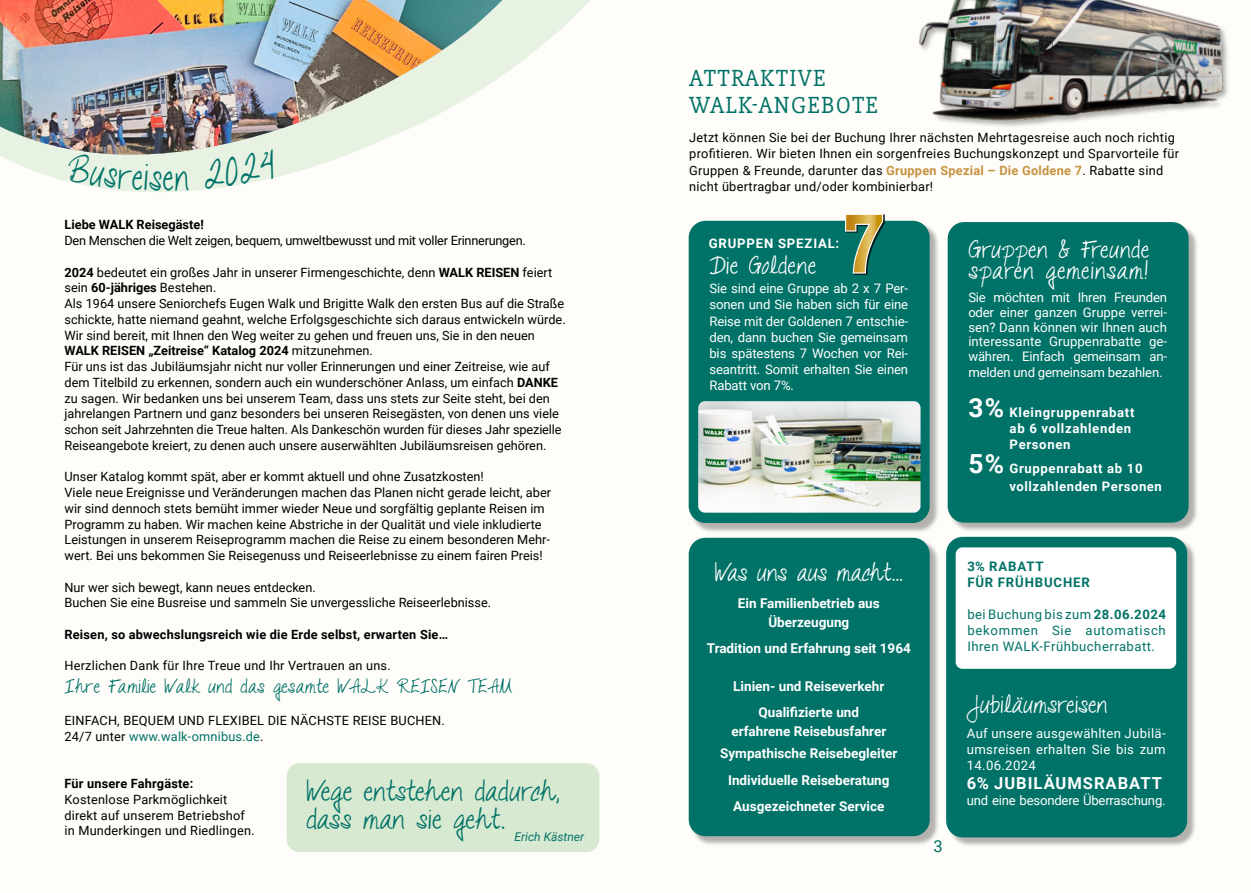
<style>
.page{position:relative;width:1251px;height:893px;background:#fff}
.page>*{position:absolute;margin:0;border:0;box-sizing:border-box;transform-origin:0 0}
.t1{font:27.6px/28px "Talkingtothe Moon";letter-spacing:.01em;color:#007267}
.t2{font:24px/21px "Talkingtothe Moon";letter-spacing:.02em;color:#fff}
.t3{font:24px/27px "Slabo 27 px";letter-spacing:.05em;color:#007267}
.t4{font:24px "Talkingtothe Moon";letter-spacing:-.015em;color:#fff}
.t5{font:18.75px "Talkingtothe Moon";letter-spacing:.015em;color:#007267}
.t6{font:700 16.5px "Roboto";letter-spacing:.06em;color:#fff}
.t7{font:16.5px "Roboto";color:#007267}
.t8{font:700 13.5px/26.2px "Roboto";color:#fff;text-align:center}
.t9{font:13.2px/16px "Roboto";letter-spacing:-.01em;color:#fff;text-align:justify}
.t10{font:700 13.2px/16px "Roboto";letter-spacing:.05em;color:#fff}
.t11{font:13.2px/16px "Roboto";letter-spacing:.035em;color:#007267;text-align:justify}
.t12{font:700 13.2px/16px "Roboto";letter-spacing:.065em;color:#007267}
.t13{font:12.75px/15.8px "Roboto";color:#000}
.t14{font:12.75px/16.5px "Roboto";letter-spacing:.02em;color:#000}
.t15{font:700 12.75px "Roboto";letter-spacing:.015em;color:#000}
.t16{font:12.75px "Roboto";letter-spacing:-.02em;color:#000}
.t17{font:italic 12px "Roboto";color:#007267}
.s1{font-weight:700}
.s2{color:#007267}
.s3{font-weight:700;color:#c69241}
.s4{font-size:26.25px}
</style>
<div class="page">
<div style="left:0;top:0;width:1250px;height:893px;background:#fffdf9"></div>
<div style="left:286px;top:763px;width:313px;height:89px;background:#d8e9d1;border-radius:13px"></div>
<svg style="left:502px;top:0;width:74px;height:75px;fill:#e7f2e3"></svg>
<img style="left:0;top:0;width:502px;height:192px">
<div style="left:948px;top:224px;width:250px;height:309px;background:#000;opacity:.3"></div>
<div style="left:947px;top:222px;width:241px;height:301px;background:#007267;border-radius:17px"></div>
<div style="left:690px;top:539px;width:249px;height:307px;background:#000;opacity:.3"></div>
<div style="left:688px;top:538px;width:241px;height:298px;background:#007267;border-radius:17px"></div>
<img style="left:919px;top:0;width:309px;height:127px">
<div style="left:947px;top:538px;width:249px;height:309px;background:#000;opacity:.3"></div>
<div style="left:945px;top:537px;width:241px;height:300px;background:#007267;border-radius:17px"></div>
<div style="left:954px;top:546px;width:222px;height:124px;background:#fff;border-radius:8px"></div>
<div style="left:953px;top:545px;width:224px;height:126px;border:2px solid #007267;border-radius:8px"></div>
<div style="left:690px;top:222px;width:249px;height:311px;background:#000;opacity:.3"></div>
<div style="left:688px;top:221px;width:241px;height:302px;background:#007267;border-radius:17px"></div>
<img style="left:699px;top:402px;width:220px;height:110px">
<div style="left:696px;top:399px;width:226px;height:116px;border:2px solid #007267;border-radius:8px"></div>
<svg style="left:841px;top:214px;width:45px;height:61px"></svg>
<svg style="left:65px;top:152px;width:124px;height:39px;background:#e4eedf"></svg>
<svg style="left:202px;top:149px;width:77px;height:40px;background:#e9f3e5"></svg>
<p class="t15" style="left:64px;top:216px;width:141px">Liebe WALK Reisegäste!</p>
<p class="t16" style="left:64px;top:232px;width:462px">Den Menschen die Welt zeigen, bequem, umweltbewusst und mit voller Erinnerungen.</p>
<p class="t13" style="left:64px;top:264px;width:502px"><span class="s1">2024</span> bedeutet ein großes Jahr in unserer Firmengeschichte, denn <span class="s1">WALK REISEN</span> feiert sein <span class="s1">60-jähriges</span> Bestehen.<br>Als 1964 unsere Seniorchefs Eugen Walk und Brigitte Walk den ersten Bus auf die Straße schickte, hatte niemand geahnt, welche Erfolgsgeschichte sich daraus entwickeln würde.<br>Wir sind bereit, mit Ihnen den Weg weiter zu gehen und freuen uns, Sie in den neuen <span class="s1">WALK REISEN „Zeitreise“ Katalog 2024</span> mitzunehmen.<br>Für uns ist das Jubiläumsjahr nicht nur voller Erinnerungen und einer Zeitreise, wie auf dem Titelbild zu erkennen, sondern auch ein wunderschöner Anlass, um einfach <span class="s1">DANKE </span>zu sagen. Wir bedanken uns bei unserem Team, dass uns stets zur Seite steht, bei den jahrelangen Partnern und ganz besonders bei unseren Reisegästen, von denen uns viele schon seit Jahrzehnten die Treue halten. Als Dankeschön wurden für dieses Jahr spezielle Reiseangebote kreiert, zu denen auch unsere auserwählten Jubiläumsreisen gehören.</p>
<p class="t13" style="left:64px;top:468px;width:488px">Unser Katalog kommt spät, aber er kommt aktuell und ohne Zusatzkosten!<br>Viele neue Ereignisse und Veränderungen machen das Planen nicht gerade leicht, aber wir sind dennoch stets bemüht immer wieder Neue und sorgfältig geplante Reisen im Programm zu haben. Wir machen keine Abstriche in der Qualität und viele inkludierte Leistungen in unserem Reiseprogramm machen die Reise zu einem besonderen Mehr&shy;wert. Bei uns bekommen Sie Reisegenuss und Reiseerlebnisse zu einem fairen Preis!</p>
<p class="t13" style="left:64px;top:579px;width:428px">Nur wer sich bewegt, kann neues entdecken.<br>Buchen Sie eine Busreise und sammeln Sie unvergessliche Reiseerlebnisse.</p>
<p class="t15" style="left:64px;top:625px;width:385px">Reisen, so abwechslungsreich wie die Erde selbst, erwarten Sie…</p>
<p class="t13" style="left:64px;top:657px;width:328px">Herzlichen Dank für Ihre Treue und Ihr Vertrauen an uns.</p>
<h3 class="t5" style="left:64px;top:675px;width:450px">Ihre Familie Walk und das gesamte WALK REISEN TEAM</h3>
<p class="t13" style="left:64px;top:712px;width:382px">EINFACH, BEQUEM UND FLEXIBEL DIE NÄCHSTE REISE BUCHEN.<br>24/7 unter <span class="s2">www.walk-omnibus.de</span>.</p>
<p class="t15" style="left:64px;top:775px;width:130px">Für unsere Fahrgäste:</p>
<p class="t13" style="left:64px;top:791px;width:192px">Kostenlose Parkmöglichkeit direkt auf unserem Betriebshof in Munderkingen und Riedlingen.</p>
<h1 class="t1" style="left:306px;top:777px;width:255px">Wege entstehen dadurch, dass man sie geht.</h1>
<p class="t17" style="left:514px;top:828px;width:71px">Erich Kästner</p>
<h2 class="t3" style="left:689px;top:64px;width:190px">ATTRAKTIVE<br>WALK-ANGEBOTE</h2>
<p class="t14" style="left:689px;top:128px;width:491px">Jetzt können Sie bei der Buchung Ihrer nächsten Mehrtagesreise auch noch richtig profitieren. Wir bieten Ihnen ein sorgenfreies Buchungskonzept und Sparvorteile für Gruppen &amp; Freunde, darunter das <span class="s3">Gruppen Spezial – Die Goldene 7</span>. Rabatte sind nicht übertragbar und/oder kombinierbar!</p>
<p class="t10" style="left:708px;top:235px;width:132px">GRUPPEN SPEZIAL:</p>
<h2 class="t2" style="left:709px;top:256px;width:108px">Die Goldene</h2>
<p class="t9" style="left:709px;top:280px;width:200px">Sie sind eine Gruppe ab 2 x 7 Per&shy;sonen und Sie haben sich für eine Reise mit der Goldenen 7 entschie&shy;den, dann buchen Sie gemeinsam bis spätestens 7 Wochen vor Rei&shy;seantritt. Somit erhalten Sie einen Rabatt von 7%.</p>
<h2 class="t2" style="left:968px;top:239px;width:182px">Gruppen &amp; Freunde sparen gemeinsam!</h2>
<p class="t9" style="left:968px;top:290px;width:200px;line-height:14.5px">Sie möchten mit Ihren Freunden oder einer ganzen Gruppe verrei&shy;sen? Dann können wir Ihnen auch interessante Gruppenrabatte ge&shy;währen. Einfach gemeinsam an-</p>
<p class="t9" style="left:968px;top:364px;width:196px">melden und gemeinsam bezahlen.</p>
<p class="t10" style="left:1009px;top:403px;width:126px;text-indent:-41px"><span class="s4">3%</span> Kleingruppenrabatt ab 6 vollzahlenden<br>Personen</p>
<p class="t10" style="left:1009px;top:459px;width:154px;line-height:17.5px;text-indent:-41px"><span class="s4">5%</span> Gruppenrabatt ab 10 vollzahlenden Personen</p>
<h2 class="t4" style="left:714px;top:558px;width:189px">Was uns aus macht...</h2>
<p class="t8" style="left:737px;top:594px;width:143px;line-height:18.8px">Ein Familienbetrieb aus<br>Überzeugung</p>
<p class="t8" style="left:706px;top:635px;width:205px">Tradition und Erfahrung seit 1964</p>
<p class="t8" style="left:733px;top:672px;width:153px">Linien- und Reiseverkehr<br>Qualifizierte und</p>
<p class="t8" style="left:720px;top:719px;width:179px;line-height:22.5px">erfahrene Reisebusfahrer<br>Sympathische Reisebegleiter</p>
<p class="t8" style="left:728px;top:766px;width:163px">Individuelle Reiseberatung<br>Ausgezeichneter Service</p>
<p class="t7" style="left:933px;top:835px;width:11px">3</p>
<p class="t12" style="left:967px;top:558px;width:124px">3% RABATT<br>FÜR FRÜHBUCHER</p>
<p class="t11" style="left:967px;top:606px;width:200px">bei Buchung bis zum <span class="s1">28.06.2024 </span>bekommen Sie automatisch Ihren WALK-Frühbucherrabatt.</p>
<h2 class="t2" style="left:966px;top:694px;width:142px">Jubiläumsreisen</h2>
<p class="t9" style="left:966px;top:724px;width:200px">Auf unsere ausgewählten Jubilä&shy;umsreisen erhalten Sie bis zum 14.06.2024</p>
<p class="t6" style="left:966px;top:771px;width:196px">6% JUBILÄUMSRABATT</p>
<p class="t9" style="left:966px;top:792px;width:200px">und eine besondere Überraschung.</p>
</div>
